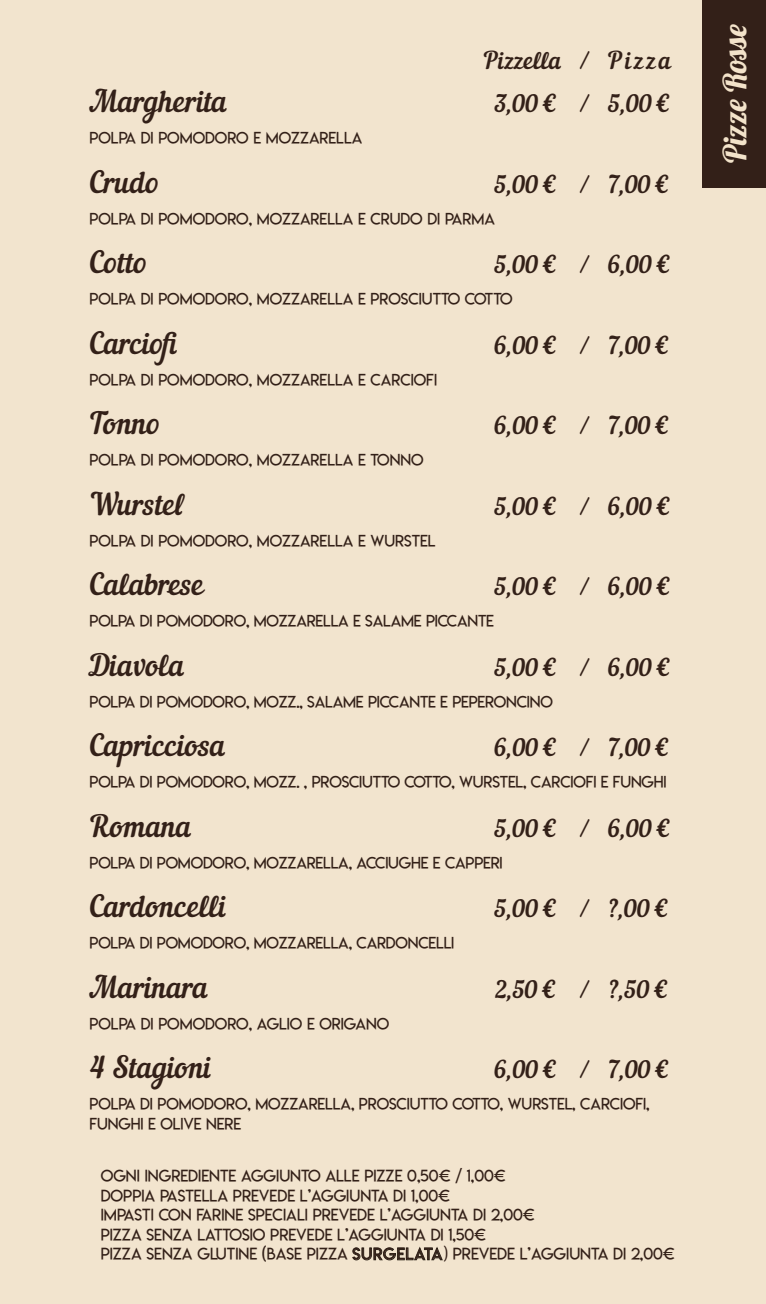
<style>
.page{position:relative;width:766px;height:1304px;background:#fff}
.page>*{position:absolute;margin:0;border:0;box-sizing:border-box;transform-origin:0 0}
.t1{font:32px "Lobster 1.4";color:#f3e3ca}
.t2{font:30px "Nautilus Pompilius";letter-spacing:-.01em;color:#332018}
.t3{font:24px "Nautilus Pompilius";color:#332018}
.t4{font:16.2px/19.4px "Lemon Milklight";color:#332018}
.t5{font:16px/19.2px "Lemon Milklight";letter-spacing:-.005em;color:#332018}
</style>
<div class="page">
<div style="left:0;top:0;width:765px;height:1304px;background:#f2e4ce"></div>
<svg style="left:352px;top:1246px;width:91px;height:15px"></svg>
<div style="left:702px;top:0;width:63px;height:187px;background:#332018"></div>
<h3 class="t3" style="left:483px;top:46px;width:190px">Pizzella / Pizza</h3>
<h2 class="t2" style="left:89px;top:84px;width:140px">Margherita</h2>
<h3 class="t3" style="left:494px;top:89px;width:178px">3,00 € / 5,00 €</h3>
<p class="t5" style="left:89px;top:129px;width:274px">POLPA DI POMODORO E MOZZARELLA</p>
<h2 class="t2" style="left:89px;top:164px;width:72px">Crudo</h2>
<h3 class="t3" style="left:494px;top:170px;width:177px">5,00 € / 7,00 €</h3>
<p class="t5" style="left:89px;top:209px;width:407px">POLPA DI POMODORO, MOZZARELLA E CRUDO DI PARMA</p>
<h2 class="t2" style="left:89px;top:245px;width:60px">Cotto</h2>
<h3 class="t3" style="left:494px;top:250px;width:178px">5,00 € / 6,00 €</h3>
<p class="t5" style="left:89px;top:290px;width:424px">POLPA DI POMODORO, MOZZARELLA E PROSCIUTTO COTTO</p>
<h2 class="t2" style="left:89px;top:325px;width:98px">Carciofi</h2>
<h3 class="t3" style="left:494px;top:331px;width:177px">6,00 € / 7,00 €</h3>
<p class="t5" style="left:89px;top:370px;width:349px">POLPA DI POMODORO, MOZZARELLA E CARCIOFI</p>
<h2 class="t2" style="left:89px;top:406px;width:73px">Tonno</h2>
<h3 class="t3" style="left:494px;top:411px;width:177px">6,00 € / 7,00 €</h3>
<p class="t5" style="left:89px;top:451px;width:335px">POLPA DI POMODORO, MOZZARELLA E TONNO</p>
<h2 class="t2" style="left:89px;top:486px;width:97px">Wurstel</h2>
<h3 class="t3" style="left:494px;top:492px;width:178px">5,00 € / 6,00 €</h3>
<p class="t5" style="left:89px;top:531px;width:347px">POLPA DI POMODORO, MOZZARELLA E WURSTEL</p>
<h2 class="t2" style="left:89px;top:567px;width:115px">Calabrese</h2>
<h3 class="t3" style="left:494px;top:572px;width:178px">5,00 € / 6,00 €</h3>
<p class="t5" style="left:89px;top:612px;width:406px">POLPA DI POMODORO, MOZZARELLA E SALAME PICCANTE</p>
<h2 class="t2" style="left:89px;top:647px;width:97px">Diavola</h2>
<h3 class="t3" style="left:494px;top:653px;width:178px">5,00 € / 6,00 €</h3>
<p class="t5" style="left:89px;top:692px;width:464px">POLPA DI POMODORO, MOZZ., SALAME PICCANTE E PEPERONCINO</p>
<h2 class="t2" style="left:89px;top:728px;width:138px">Capricciosa</h2>
<h3 class="t3" style="left:494px;top:733px;width:177px">6,00 € / 7,00 €</h3>
<p class="t5" style="left:89px;top:773px;width:578px">POLPA DI POMODORO, MOZZ. , PROSCIUTTO COTTO, WURSTEL, CARCIOFI E FUNGHI</p>
<h2 class="t2" style="left:89px;top:808px;width:104px">Romana</h2>
<h3 class="t3" style="left:494px;top:814px;width:178px">5,00 € / 6,00 €</h3>
<p class="t5" style="left:89px;top:853px;width:414px">POLPA DI POMODORO, MOZZARELLA, ACCIUGHE E CAPPERI</p>
<h2 class="t2" style="left:89px;top:889px;width:139px">Cardoncelli</h2>
<h3 class="t3" style="left:494px;top:894px;width:176px">5,00 € / ?,00 €</h3>
<p class="t5" style="left:89px;top:934px;width:366px">POLPA DI POMODORO, MOZZARELLA, CARDONCELLI</p>
<h2 class="t2" style="left:89px;top:969px;width:121px">Marinara</h2>
<h3 class="t3" style="left:494px;top:975px;width:175px">2,50 € / ?,50 €</h3>
<p class="t5" style="left:89px;top:1014px;width:301px">POLPA DI POMODORO, AGLIO E ORIGANO</p>
<h2 class="t2" style="left:89px;top:1050px;width:124px">4 Stagioni</h2>
<h3 class="t3" style="left:494px;top:1055px;width:177px">6,00 € / 7,00 €</h3>
<p class="t5" style="left:89px;top:1095px;width:561px">POLPA DI POMODORO, MOZZARELLA, PROSCIUTTO COTTO, WURSTEL, CARCIOFI,<br>FUNGHI E OLIVE NERE</p>
<p class="t4" style="left:101px;top:1166px;width:575px">OGNI INGREDIENTE AGGIUNTO ALLE PIZZE 0,50€ / 1,00€<br>DOPPIA PASTELLA PREVEDE L’AGGIUNTA DI 1,00€<br>IMPASTI CON FARINE SPECIALI PREVEDE L’AGGIUNTA DI 2,00€<br>PIZZA SENZA LATTOSIO PREVEDE L’AGGIUNTA DI 1,50€<br>PIZZA SENZA GLUTINE (BASE PIZZA SURGELATA) PREVEDE L’AGGIUNTA DI 2,00€</p>
<h1 class="t1" style="left:714px;top:163px;width:141px;rotate:-90deg">Pizze Rosse</h1>
</div>
